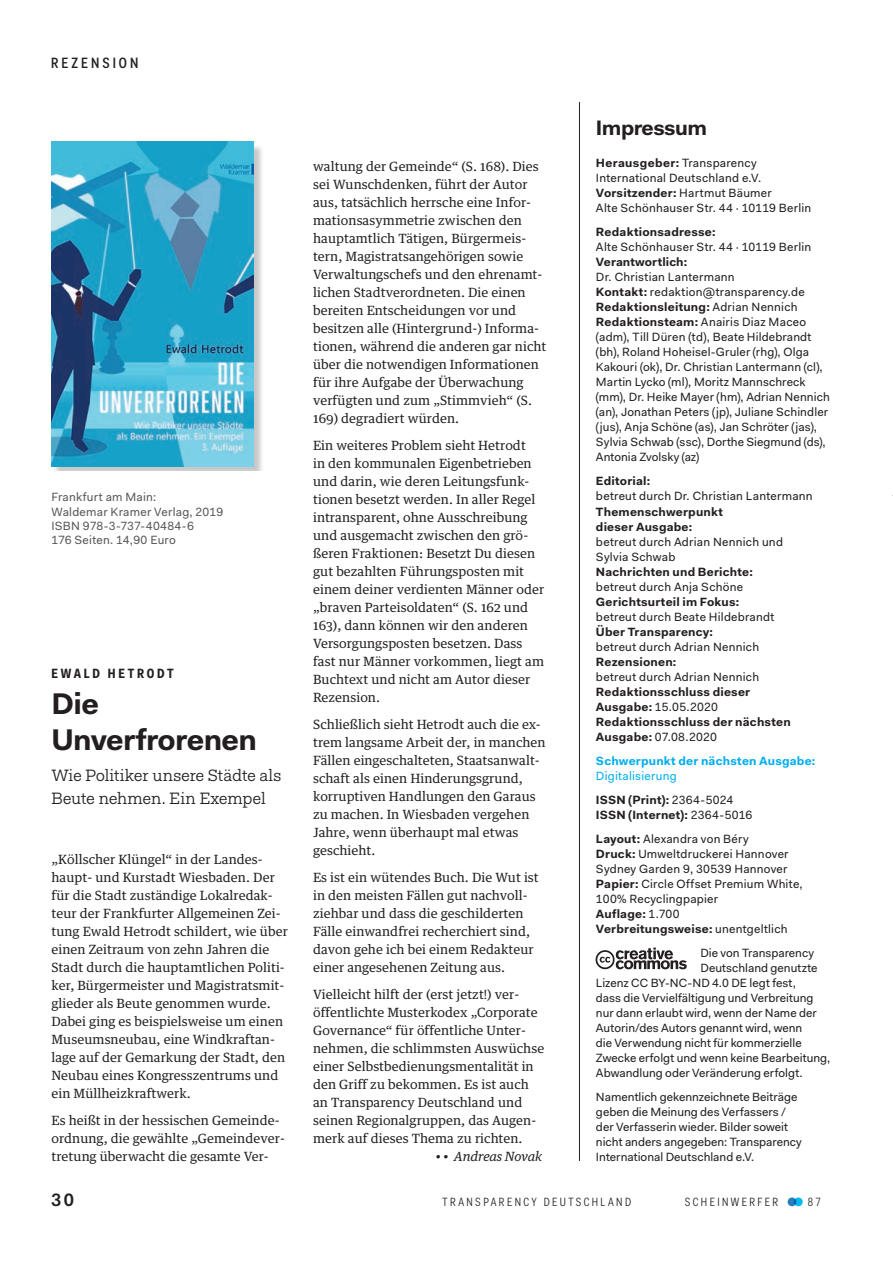
<style>
.page{position:relative;width:893px;height:1263px;background:#fff}
.page>*{position:absolute;margin:0;border:0;box-sizing:border-box;transform-origin:0 0}
.t1{font:700 30px/36px "Fakt Pro";letter-spacing:-.02em;color:#231f20}
.t2{font:700 21px "Fakt Pro";letter-spacing:-.025em;color:#231f20}
.t3{font:600 18px "Fakt Pro";color:#231f20}
.t4{font:16.5px/22.5px "Fakt Slab Pro Blond";color:#231f20}
.t5{font:500 15px "Fakt Con Pro";letter-spacing:.2em;color:#231f20}
.t6{font:700 13.5px "Fakt Con Pro";letter-spacing:.2em;color:#231f20}
.t7{font:12.75px/18px "Guardian Text Egyp";letter-spacing:.005em;color:#231f20}
.t8{font:italic 12.75px "Guardian Text Egyp";letter-spacing:-.01em;color:#231f20}
.t9{font:12px/15px "Fakt Pro";letter-spacing:.01em;color:#231f20}
.t10{font:700 12px/15px "Fakt Pro";letter-spacing:.015em;color:#231f20}
.t11{font:12px/14.2px "Fakt Pro";letter-spacing:.02em;color:#57585a}
.t12{font:12px "Fakt Con Pro Blond";letter-spacing:.2em;color:#231f20}
.t13{font:12px/24px "Fakt Pro";letter-spacing:.02em;color:#00aeef}
.t14{font:700 12px "Fakt Pro";letter-spacing:.015em;color:#00aeef}
.s1{font-weight:700}
.s2{font-weight:400}
.s3{font-weight:700;color:#231f20}
.s4{color:#231f20}
</style>
<div class="page">
<svg style="left:794px;top:1197px;width:9px;height:9px"></svg>
<svg style="left:788px;top:1197px;width:8px;height:9px"></svg>
<hr style="left:579px;top:102px;width:1px;height:1059px;background:#231f20">
<svg style="left:596px;top:947px;width:91px;height:22px"></svg>
<div style="left:52px;top:143px;width:212px;height:328px;background:#231f20;opacity:.25"></div>
<img style="left:51px;top:142px;width:202px;height:324px">
<p class="t5" style="left:51px;top:53px;width:89px">REZENSION</p>
<p class="t11" style="left:51px;top:490px;width:173px">Frankfurt am Main:<br>Waldemar Kramer Verlag, 2019<br>ISBN 978-3-737-40484-6<br>176 Seiten. 14,90 Euro</p>
<p class="t6" style="left:51px;top:664px;width:124px">EWALD HETRODT</p>
<h1 class="t1" style="left:51px;top:685px;width:207px">Die<br>Unverfrorenen</h1>
<p class="t4" style="left:51px;top:764px;width:231px">Wie Politiker unsere Städte als<br>Beute nehmen. Ein Exempel</p>
<p class="t7" style="left:51px;top:849px;width:238px">„Köllscher Klüngel“ in der Landes&shy;haupt- und Kurstadt Wiesbaden. Der für die Stadt zuständige Lokalredak&shy;teur der Frankfurter Allgemeinen Zei&shy;tung Ewald Hetrodt schildert, wie über einen Zeitraum von zehn Jahren die Stadt durch die hauptamtlichen Politi&shy;ker, Bürgermeister und Magistratsmit&shy;glieder als Beute genommen wurde.<br>Dabei ging es beispielsweise um einen Museumsneubau, eine Windkraftan&shy;lage auf der Gemarkung der Stadt, den Neubau eines Kongresszentrums und ein Müllheizkraftwerk.</p>
<p class="t7" style="left:51px;top:1110px;width:235px">Es heißt in der hessischen Gemeinde&shy;ordnung, die gewählte „Gemeindever&shy;tretung überwacht die gesamte Ver-</p>
<p class="t7" style="left:313px;top:156px;width:235px">waltung der Gemeinde“ (S. 168). Dies sei Wunschdenken, führt der Autor aus, tatsächlich herrsche eine Infor&shy;mationsasymmetrie zwischen den hauptamtlich Tätigen, Bürgermeis&shy;tern, Magistratsangehörigen sowie Verwaltungschefs und den ehrenamt&shy;lichen Stadtverordneten. Die einen bereiten Entscheidungen vor und besitzen alle (Hintergrund-) Informa&shy;tionen, während die anderen gar nicht über die notwendigen Informationen für ihre Aufgabe der Überwachung verfügten und zum „Stimmvieh“ (S.<br>169) degradiert würden.</p>
<p class="t7" style="left:313px;top:435px;width:233px">Ein weiteres Problem sieht Hetrodt<br>in den kommunalen Eigenbetrieben und darin, wie deren Leitungsfunk&shy;tionen besetzt werden. In aller Regel intransparent, ohne Ausschreibung und ausgemacht zwischen den grö&shy;ßeren Fraktionen: Besetzt Du diesen gut bezahlten Führungsposten mit einem deiner verdienten Männer oder „braven Parteisoldaten“ (S. 162 und 163), dann können wir den anderen Versorgungsposten besetzen. Dass fast nur Männer vorkommen, liegt am Buchtext und nicht am Autor dieser Rezension.</p>
<p class="t7" style="left:313px;top:714px;width:234px">Schließlich sieht Hetrodt auch die ex&shy;trem langsame Arbeit der, in manchen Fällen eingeschalteten, Staatsanwalt&shy;schaft als einen Hinderungsgrund, korruptiven Handlungen den Garaus zu machen. In Wiesbaden vergehen Jahre, wenn überhaupt mal etwas geschieht.</p>
<p class="t7" style="left:313px;top:867px;width:227px">Es ist ein wütendes Buch. Die Wut ist in den meisten Fällen gut nachvoll&shy;ziehbar und dass die geschilderten Fälle einwandfrei recherchiert sind, davon gehe ich bei einem Redakteur einer angesehenen Zeitung aus.</p>
<p class="t7" style="left:313px;top:984px;width:233px">Vielleicht hilft der (erst jetzt!) ver&shy;öffentlichte Musterkodex „Corporate Governance“ für öffentliche Unter&shy;nehmen, die schlimmsten Auswüchse einer Selbstbedienungsmentalität in den Griff zu bekommen. Es ist auch an Transparency Deutschland und seinen Regionalgruppen, das Augen&shy;merk auf dieses Thema zu richten.</p>
<p class="t8" style="left:436px;top:1146px;width:108px">• • Andreas Novak</p>
<h2 class="t2" style="left:596px;top:114px;width:112px">Impressum</h2>
<p class="t9" style="left:596px;top:156px;width:217px"><span class="s1">Herausgeber:</span> Transparency<br>International Deutschland e.V.<br><span class="s1">Vorsitzender:</span> Hartmut Bäumer<br>Alte Schönhauser Str. 44 · 10119 Berlin</p>
<p class="t10" style="left:596px;top:225px;width:121px">Redaktionsadresse:</p>
<p class="t9" style="left:596px;top:240px;width:217px">Alte Schönhauser Str. 44 · 10119 Berlin</p>
<p class="t10" style="left:596px;top:255px;width:93px">Verantwortlich:</p>
<p class="t9" style="left:596px;top:270px;width:235px">Dr. Christian Lantermann<br><span class="s1">Kontakt:</span> redaktion@transparency.de <span class="s1">Redaktionsleitung:</span> Adrian Nennich <span class="s1">Redaktionsteam:</span> Anairis Diaz Maceo (adm), Till Düren (td), Beate Hildebrandt (bh), Roland Hoheisel-Gruler (rhg), Olga Kakouri (ok), Dr. Christian Lantermann (cl), Martin Lycko (ml), Moritz Mannschreck (mm), Dr. Heike Mayer (hm), Adrian Nennich (an), Jonathan Peters (jp), Juliane Schindler (jus), Anja Schöne (as), Jan Schröter (jas), Sylvia Schwab (ssc), Dorthe Siegmund (ds), Antonia Zvolsky (az)</p>
<p class="t10" style="left:596px;top:474px;width:56px">Editorial:</p>
<p class="t9" style="left:596px;top:489px;width:218px">betreut durch Dr. Christian Lantermann</p>
<p class="t10" style="left:596px;top:504px;width:129px">Themenschwerpunkt dieser Ausgabe:</p>
<p class="t9" style="left:596px;top:534px;width:189px">betreut durch Adrian Nennich und<br>Sylvia Schwab</p>
<p class="t10" style="left:596px;top:564px;width:158px">Nachrichten und Berichte:</p>
<p class="t9" style="left:596px;top:579px;width:149px">betreut durch Anja Schöne</p>
<p class="t10" style="left:596px;top:594px;width:145px">Gerichtsurteil im Fokus:</p>
<p class="t9" style="left:596px;top:609px;width:180px">betreut durch Beate Hildebrandt</p>
<p class="t10" style="left:596px;top:624px;width:119px">Über Transparency:</p>
<p class="t9" style="left:596px;top:639px;width:165px">betreut durch Adrian Nennich</p>
<p class="t10" style="left:596px;top:654px;width:82px">Rezensionen:</p>
<p class="t9" style="left:596px;top:669px;width:165px">betreut durch Adrian Nennich</p>
<p class="t10" style="left:596px;top:684px;width:196px">Redaktionsschluss dieser<br>Ausgabe: <span class="s2">15.05.2020<br></span>Redaktionsschluss der nächsten<br>Ausgabe: <span class="s2">07.08.2020</span></p>
<p class="t14" style="left:596px;top:752px;width:221px">Schwerpunkt der nächsten Ausgabe:</p>
<p class="t13" style="left:596px;top:763px;width:139px">Digitalisierung<br><span class="s3">ISSN (Print):</span> <span class="s4">2364-5024</span></p>
<p class="t9" style="left:596px;top:802px;width:158px;line-height:24px"><span class="s1">ISSN (Internet):</span> 2364-5016<br><span class="s1">Layout:</span> Alexandra von Béry</p>
<p class="t9" style="left:596px;top:846px;width:208px"><span class="s1">Druck:</span> Umweltdruckerei Hannover<br>Sydney Garden 9, 30539 Hannover<br><span class="s1">Papier:</span> Circle Offset Premium White,<br>100% Recyclingpapier<br><span class="s1">Auflage:</span> 1.700<br><span class="s1">Verbreitungsweise:</span> unentgeltlich</p>
<p class="t9" style="left:700px;top:945px;width:115px">Die von Transparency</p>
<p class="t9" style="left:700px;top:960px;width:119px">Deutschland genutzte</p>
<p class="t9" style="left:596px;top:975px;width:201px">Lizenz CC BY-NC-ND 4.0 DE legt fest,</p>
<p class="t9" style="left:596px;top:990px;width:219px">dass die Vervielfältigung und Verbreitung</p>
<p class="t9" style="left:596px;top:1005px;width:222px">nur dann erlaubt wird, wenn der Name der</p>
<p class="t9" style="left:596px;top:1020px;width:208px">Autorin/des Autors genannt wird, wenn</p>
<p class="t9" style="left:596px;top:1035px;width:207px">die Verwendung nicht für kommerzielle</p>
<p class="t9" style="left:596px;top:1050px;width:236px">Zwecke erfolgt und wenn keine Bearbeitung,</p>
<p class="t9" style="left:596px;top:1065px;width:208px">Abwandlung oder Veränderung erfolgt.</p>
<p class="t9" style="left:596px;top:1089px;width:207px">Namentlich gekennzeichnete Beiträge geben die Meinung des Verfassers / der Verfasserin wieder. Bilder soweit nicht anders angegeben: Transparency International Deutschland e.V.</p>
<h3 class="t3" style="left:51px;top:1188px;width:24px">30</h3>
<p class="t12" style="left:443px;top:1194px;width:190px">TRANSPARENCY DEUTSCHLAND</p>
<p class="t12" style="left:685px;top:1194px;width:95px">SCHEINWERFER</p>
<p class="t12" style="left:808px;top:1194px;width:14px">87</p>
</div>
